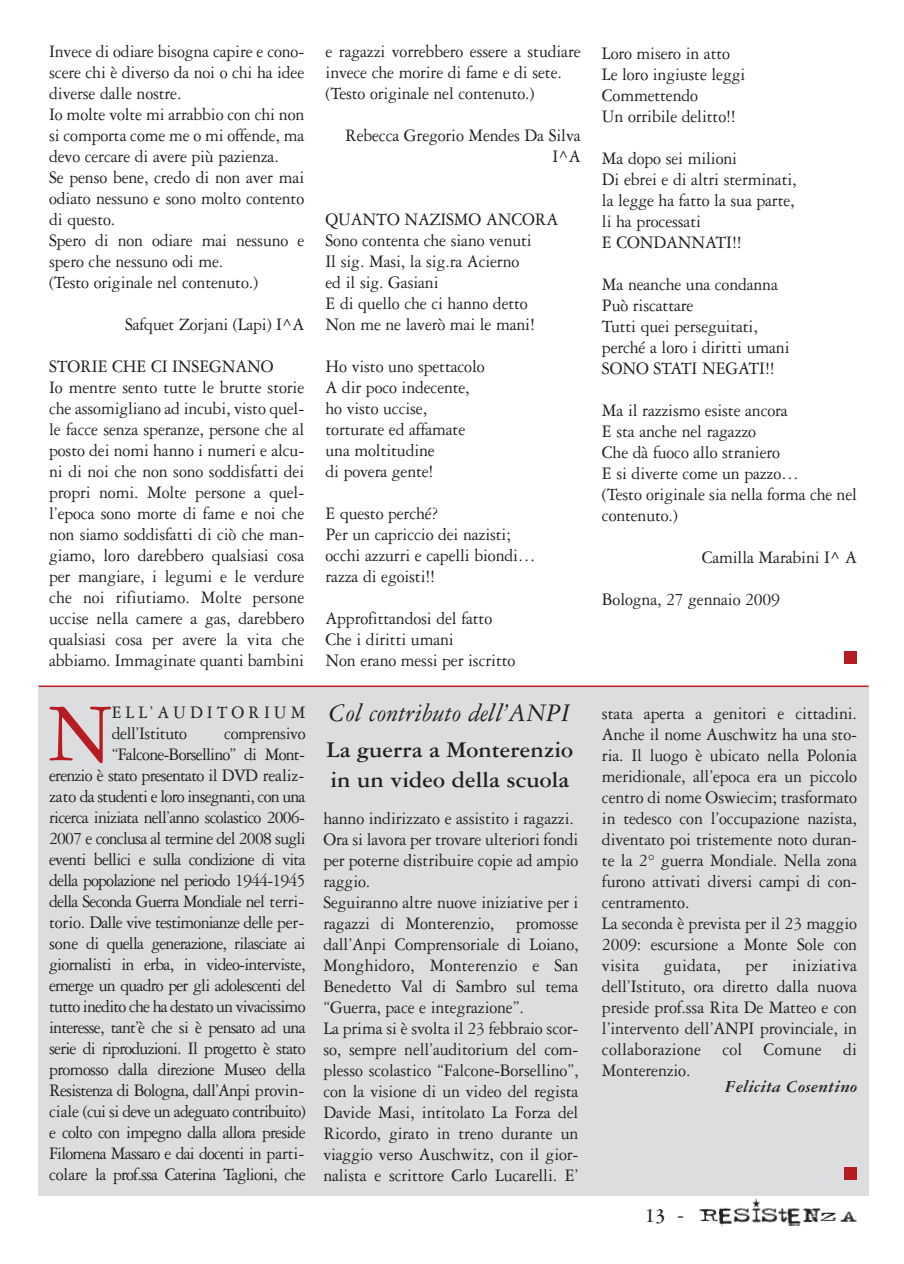
<style>
.page{position:relative;width:904px;height:1264px;background:#fff}
.page>*{position:absolute;margin:0;border:0;box-sizing:border-box;transform-origin:0 0}
.t1{font:87.3px "Garamond Three";color:#b61c22;scale:.95 1}
.t2{font:italic 27px "Garamond Three";color:#231f20}
.t3{font:700 24px/30px "Garamond Three";color:#231f20}
.t4{font:700 21px "Garamond Three";color:#231f20}
.t5{font:18.75px/21px "Garamond Three";letter-spacing:-.01em;color:#231f20;scale:.95 1}
.t6{font:18.75px/21px "Garamond Three";letter-spacing:-.045em;color:#231f20;text-align:right;scale:.95 1}
.t7{font:18.75px/21px "Garamond Three";letter-spacing:.22em;color:#231f20;scale:.95 1}
.t8{font:18.75px "Garamond Three";letter-spacing:.01em;color:#231f20;scale:.95 1}
.t9{font:italic 700 18px "Garamond Three";color:#231f20}
.s1{font-weight:400}
</style>
<div class="page">
<svg style="left:38px;top:651px;width:831px;height:575px;background:#dfdfe0"></svg>
<p class="t5" style="left:49px;top:43px;width:270px">Invece di odiare bisogna capire e cono&shy;scere chi è diverso da noi o chi ha idee diverse dalle nostre.<br>Io molte volte mi arrabbio con chi non si comporta come me o mi offende, ma devo cercare di avere più pazienza.<br>Se penso bene, credo di non aver mai odiato nessuno e sono molto contento di questo.<br>Spero di non odiare mai nessuno e spero che nessuno odi me.<br>(Testo originale nel contenuto.)</p>
<p class="t5" style="left:125px;top:316px;width:190px">Safquet Zorjani (Lapi) I^A</p>
<p class="t5" style="left:49px;top:358px;width:270px">STORIE CHE CI INSEGNANO<br>Io mentre sento tutte le brutte storie che assomigliano ad incubi, visto quel&shy;le facce senza speranze, persone che al posto dei nomi hanno i numeri e alcu&shy;ni di noi che non sono soddisfatti dei propri nomi. Molte persone a quel&shy;l’epoca sono morte di fame e noi che non siamo soddisfatti di ciò che man&shy;giamo, loro darebbero qualsiasi cosa per mangiare, i legumi e le verdure che noi rifiutiamo. Molte persone uccise nella camere a gas, darebbero qualsiasi cosa per avere la vita che abbiamo. Immaginate quanti bambini</p>
<h1 class="t1" style="left:48px;top:703px;width:69px">N</h1>
<p class="t7" style="left:112px;top:703px;width:205px">ELL’AUDITORIUM dell’Istituto</p>
<p class="t6" style="left:49px;top:724px;width:271px">comprensivo<br>“Falcone-Borsellino” di Mont-<br>erenzio è stato presentato il DVD realiz&shy;zato da studenti e loro insegnanti, con una ricerca iniziata nell’anno scolastico 2006- 2007 e conclusa al termine del 2008 sugli eventi bellici e sulla condizione di vita della popolazione nel periodo 1944-1945 della Seconda Guerra Mondiale nel terri&shy;torio. Dalle vive testimonianze delle per&shy;sone di quella generazione, rilasciate ai giornalisti in erba, in video-interviste, emerge un quadro per gli adolescenti del tutto inedito che ha destato un vivacissimo interesse, tant’è che si è pensato ad una serie di riproduzioni. Il progetto è stato promosso dalla direzione Museo della Resistenza di Bologna, dall’Anpi provin&shy;ciale (cui si deve un adeguato contribuito) e colto con impegno dalla allora preside Filomena Massaro e dai docenti in parti&shy;colare la prof.ssa Caterina Taglioni, che</p>
<p class="t5" style="left:326px;top:42px;width:270px">e ragazzi vorrebbero essere a studiare invece che morire di fame e di sete. (Testo originale nel contenuto.)</p>
<p class="t5" style="left:345px;top:126px;width:250px;text-align:right">Rebecca Gregorio Mendes Da Silva<br>I^A</p>
<p class="t5" style="left:326px;top:210px;width:247px">QUANTO NAZISMO ANCORA<br>Sono contenta che siano venuti<br>Il sig. Masi, la sig.ra Acierno<br>ed il sig. Gasiani<br>E di quello che ci hanno detto<br>Non me ne laverò mai le mani!</p>
<p class="t5" style="left:326px;top:357px;width:169px">Ho visto uno spettacolo<br>A dir poco indecente, ho visto uccise, torturate ed affamate una moltitudine<br>di povera gente!</p>
<p class="t5" style="left:326px;top:504px;width:223px">E questo perché?<br>Per un capriccio dei nazisti; occhi azzurri e capelli biondi… razza di egoisti!!</p>
<p class="t5" style="left:326px;top:609px;width:201px">Approfittandosi del fatto<br>Che i diritti umani<br>Non erano messi per iscritto</p>
<h2 class="t2" style="left:329px;top:703px;width:243px">Col contributo dell’ANPI</h2>
<p class="t3" style="left:327px;top:737px;width:248px">La guerra a Monterenzio in un video della scuola</p>
<p class="t5" style="left:323px;top:810px;width:270px">hanno indirizzato e assistito i ragazzi.<br>Ora si lavora per trovare ulteriori fondi per poterne distribuire copie ad ampio raggio.<br>Seguiranno altre nuove iniziative per i ragazzi di Monterenzio, promosse dall’Anpi Comprensoriale di Loiano, Monghidoro, Monterenzio e San Benedetto Val di Sambro sul tema “Guerra, pace e integrazione”.<br>La prima si è svolta il 23 febbraio scor&shy;so, sempre nell’auditorium del com&shy;plesso scolastico “Falcone-Borsellino”, con la visione di un video del regista Davide Masi, intitolato La Forza del Ricordo, girato in treno durante un viaggio verso Auschwitz, con il gior&shy;nalista e scrittore Carlo Lucarelli. E’</p>
<p class="t5" style="left:602px;top:45px;width:153px">Loro misero in atto<br>Le loro ingiuste leggi<br>Commettendo<br>Un orribile delitto!!</p>
<p class="t5" style="left:602px;top:150px;width:206px">Ma dopo sei milioni<br>Di ebrei e di altri sterminati, la legge ha fatto la sua parte, li ha processati<br>E CONDANNATI!!</p>
<p class="t5" style="left:602px;top:276px;width:199px">Ma neanche una condanna<br>Può riscattare<br>Tutti quei perseguitati, perché a loro i diritti umani<br>SONO STATI NEGATI!!</p>
<p class="t5" style="left:602px;top:402px;width:270px">Ma il razzismo esiste ancora<br>E sta anche nel ragazzo<br>Che dà fuoco allo straniero<br>E si diverte come un pazzo…<br>(Testo originale sia nella forma che nel contenuto.)</p>
<p class="t5" style="left:702px;top:549px;width:165px">Camilla Marabini I^ A</p>
<p class="t5" style="left:602px;top:591px;width:189px">Bologna, 27 gennaio 2009</p>
<p class="t5" style="left:602px;top:705px;width:270px">stata aperta a genitori e cittadini.<br>Anche il nome Auschwitz ha una sto&shy;ria. Il luogo è ubicato nella Polonia meridionale, all’epoca era un piccolo centro di nome Oswiecim; trasformato in tedesco con l’occupazione nazista, diventato poi tristemente noto duran&shy;te la 2° guerra Mondiale. Nella zona furono attivati diversi campi di con&shy;centramento.<br>La seconda è prevista per il 23 maggio<br>2009: escursione a Monte Sole con visita</p>
<p class="t8" style="left:664px;top:959px;width:62px">guidata,</p>
<p class="t5" style="left:746px;top:957px;width:25px">per</p>
<p class="t5" style="left:602px;top:957px;width:270px;text-align:justify;text-indent:190px">iniziativa dell’Istituto, ora diretto dalla nuova preside prof.ssa Rita De Matteo e con l’intervento dell’ANPI provinciale, in collaborazione col Comune di Monterenzio.</p>
<p class="t9" style="left:725px;top:1080px;width:133px">Felicita Cosentino</p>
<p class="t4" style="left:645px;top:1208px;width:41px">13 <span class="s1">-</span></p>
</div>
